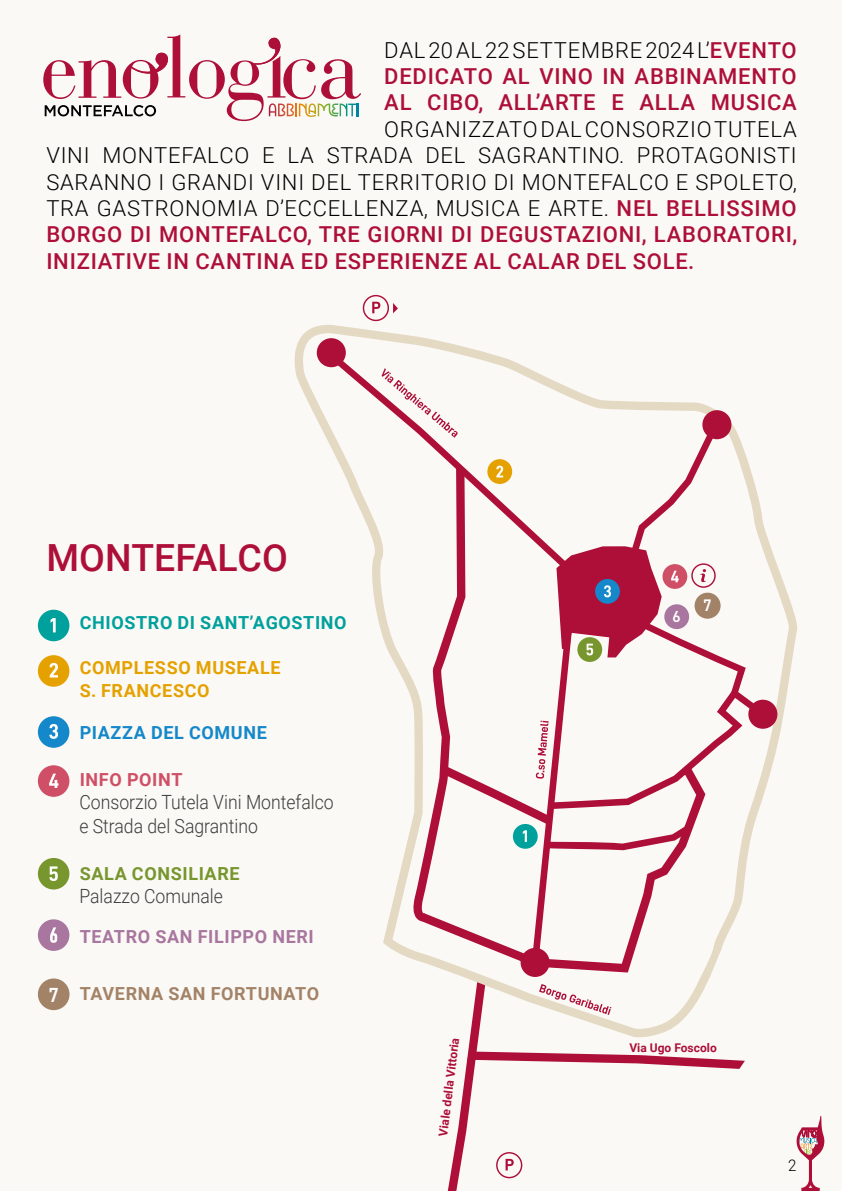
<style>
.page{position:relative;width:842px;height:1191px;background:#fbf9f5}
.page>*{position:absolute;margin:0;border:0;box-sizing:border-box;transform-origin:0 0}
.t1{font:500 37.4px "Roboto";color:#ad0f39}
.t2{font:300 22px/26.4px "Roboto";letter-spacing:.035em;color:#000;text-align:justify}
.t3{font:500 22px/26.4px "Roboto";letter-spacing:.035em;color:#ad0f39;text-align:justify}
.t4{font:300 19.6px/23.4px "Roboto";color:#3c3c3b;scale:.9 1}
.t5{font:700 18px/23.4px "Roboto";letter-spacing:.035em;color:#e5a100}
.t6{font:700 18px "Roboto";letter-spacing:.035em;color:#00a09c}
.t7{font:700 18px "Roboto";letter-spacing:.035em;color:#a8769f}
.t8{font:700 18px "Roboto";letter-spacing:.035em;color:#a38368}
.t9{font:700 18px "Roboto";letter-spacing:.035em;color:#1488ca}
.t10{font:700 18px "Roboto";letter-spacing:.035em;color:#77962e}
.t11{font:700 18px "Roboto";letter-spacing:.035em;color:#cf5066}
.t12{font:600 16.8px "DIN2014";color:#fff}
.t13{font:300 16px "Roboto";color:#000;scale:.94 1}
.t14{font:600 16px "DIN2014";color:#fff}
.t15{font:700 12px "Roboto";color:#ad0f39}
.s1{font-weight:300;color:#000}
.s2{font-weight:500;color:#ad0f39}
.s3{font-family:"DIN2014";font-weight:600;font-size:20.4px;color:#fff}
</style>
<div class="page">
<svg style="left:796px;top:1116px;width:28px;height:75px"></svg>
<div style="left:38px;top:609px;width:31px;height:32px;background:#00a09c;border-radius:50%"></div>
<svg style="left:51px;top:618px;width:5px;height:14px"></svg>
<div style="left:38px;top:655px;width:31px;height:31px;background:#e5a100;border-radius:50%"></div>
<svg style="left:50px;top:663px;width:8px;height:14px"></svg>
<div style="left:38px;top:716px;width:31px;height:32px;background:#1488ca;border-radius:50%"></div>
<svg style="left:49px;top:724px;width:9px;height:15px"></svg>
<div style="left:38px;top:765px;width:31px;height:32px;background:#cf5066;border-radius:50%"></div>
<svg style="left:49px;top:773px;width:9px;height:15px"></svg>
<div style="left:38px;top:858px;width:31px;height:31px;background:#77962e;border-radius:50%"></div>
<svg style="left:50px;top:866px;width:8px;height:15px"></svg>
<div style="left:38px;top:919px;width:31px;height:32px;background:#a8769f;border-radius:50%"></div>
<svg style="left:50px;top:927px;width:7px;height:15px"></svg>
<div style="left:38px;top:978px;width:32px;height:32px;background:#a38368;border-radius:50%"></div>
<svg style="left:294px;top:325px;width:504px;height:651px"></svg>
<svg style="left:572px;top:824px;width:116px;height:26px"></svg>
<svg style="left:328px;top:352px;width:244px;height:620px"></svg>
<div style="left:520px;top:948px;width:30px;height:29px;background:#ad0f39;border-radius:50%"></div>
<div style="left:317px;top:338px;width:29px;height:29px;background:#ad0f39;border-radius:50%"></div>
<div style="left:702px;top:410px;width:29px;height:29px;background:#ad0f39;border-radius:50%"></div>
<div style="left:748px;top:699px;width:29px;height:30px;background:#ad0f39;border-radius:50%"></div>
<svg style="left:381px;top:368px;width:77px;height:70px"></svg>
<svg style="left:523px;top:830px;width:4px;height:12px"></svg>
<svg style="left:496px;top:465px;width:7px;height:12px"></svg>
<svg style="left:372px;top:302px;width:8px;height:11px"></svg>
<div style="left:363px;top:295px;width:26px;height:26px;border:1px solid #ad0f39;border-radius:50%"></div>
<svg style="left:393px;top:303px;width:5px;height:10px"></svg>
<svg style="left:536px;top:423px;width:225px;height:386px"></svg>
<div style="left:664px;top:604px;width:25px;height:25px;background:#a8769f;border-radius:50%"></div>
<div style="left:694px;top:592px;width:27px;height:26px;background:#a38368;border-radius:50%"></div>
<svg style="left:447px;top:976px;width:298px;height:215px"></svg>
<div style="left:496px;top:1152px;width:26px;height:26px;border:1px solid #ad0f39;border-radius:50%"></div>
<svg style="left:43px;top:34px;width:318px;height:87px"></svg>
<p class="t3" style="left:384px;top:36px;width:414px"><span class="s1">DAL 20 AL 22 SETTEMBRE 2024 L’</span>EVENTO DEDICATO AL VINO IN ABBINAMENTO AL CIBO, ALL’ARTE E ALLA MUSICA</p>
<p class="t2" style="left:46px;top:115px;width:752px;text-indent:338px">ORGANIZZATO DAL CONSORZIO TUTELA VINI MONTEFALCO E LA STRADA DEL SAGRANTINO. PROTAGONISTI SARANNO I GRANDI VINI DEL TERRITORIO DI MONTEFALCO E SPOLETO, TRA GASTRONOMIA D’ECCELLENZA, MUSICA E ARTE. <span class="s2">NEL BELLISSIMO BORGO DI MONTEFALCO, TRE GIORNI DI DEGUSTAZIONI, LABORATORI, INIZIATIVE IN CANTINA ED ESPERIENZE AL CALAR DEL SOLE.</span></p>
<h1 class="t1" style="left:46px;top:531px;width:243px">MONTEFALCO</h1>
<p class="t6" style="left:80px;top:609px;width:268px">CHIOSTRO DI SANT’AGOSTINO</p>
<p class="t5" style="left:80px;top:655px;width:202px">COMPLESSO MUSEALE<br>S. FRANCESCO</p>
<p class="t9" style="left:80px;top:719px;width:189px">PIAZZA DEL COMUNE</p>
<p class="t11" style="left:80px;top:766px;width:104px">INFO POINT</p>
<p class="t4" style="left:79px;top:790px;width:284px">Consorzio Tutela Vini Montefalco e Strada del Sagrantino</p>
<p class="t10" style="left:80px;top:860px;width:161px">SALA CONSILIARE</p>
<p class="t4" style="left:79px;top:884px;width:161px">Palazzo Comunale</p>
<p class="t7" style="left:80px;top:923px;width:236px">TEATRO SAN FILIPPO NERI</p>
<p class="t8" style="left:48px;top:981px;width:272px"><span class="s3">7</span> TAVERNA SAN FORTUNATO</p>
<p class="t15" style="left:435px;top:1135px;width:100px;rotate:-83deg">Viale della Vittoria</p>
<p class="t14" style="left:673px;top:605px;width:10px">6</p>
<p class="t12" style="left:703px;top:594px;width:10px">7</p>
<p class="t15" style="left:629px;top:1039px;width:89px">Via Ugo Foscolo</p>
<p class="t13" style="left:788px;top:1154px;width:10px">2</p>
</div>
